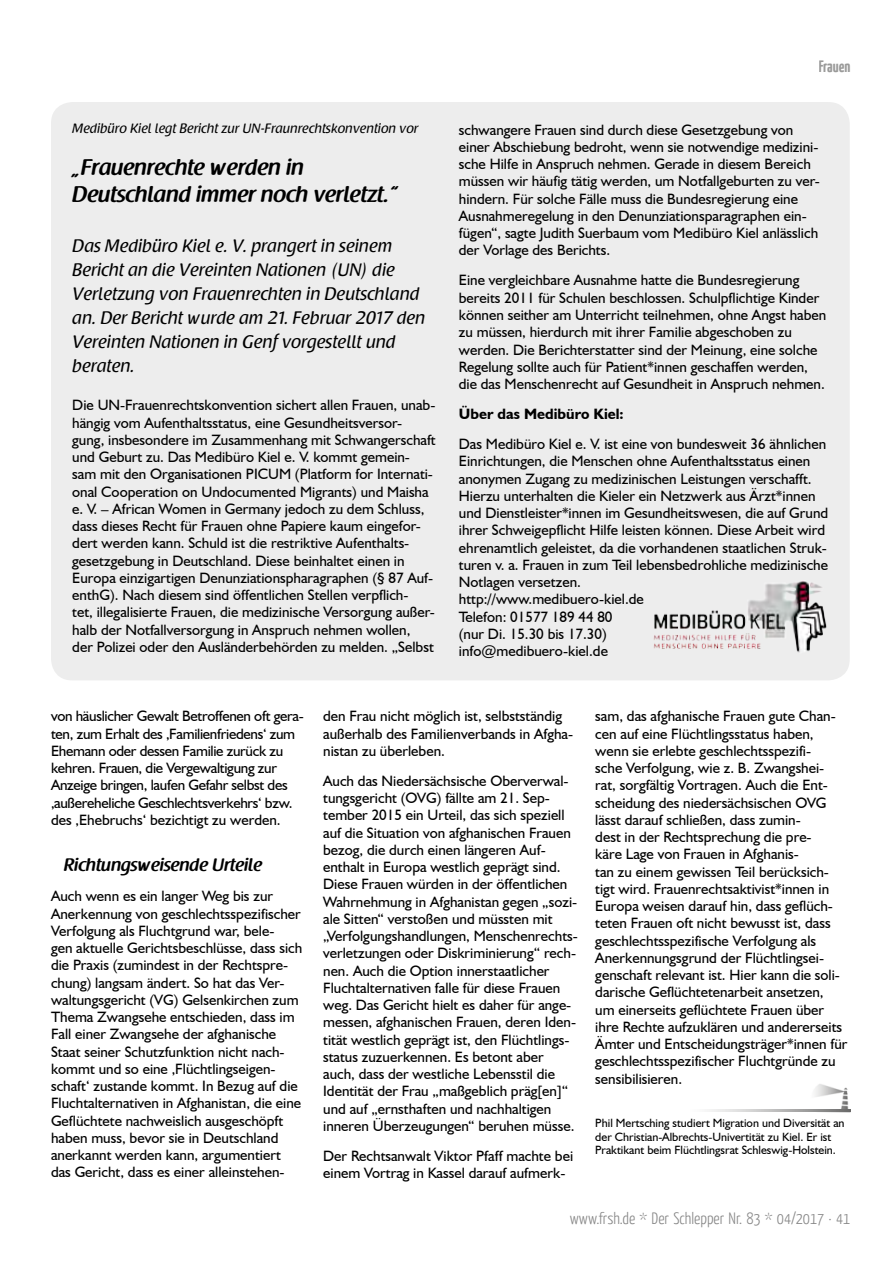
<style>
.page{position:relative;width:893px;height:1263px;background:#fff}
.page>*{position:absolute;margin:0;border:0;box-sizing:border-box;transform-origin:0 0}
.t1{font:600 22.5px/27px "Raspoutine";color:#000}
.t2{font:18px/24px "Raspoutine Classic";color:#000}
.t3{font:600 18px "Raspoutine";color:#000}
.t4{font:300 16.5px "Yanone Kaffeesatz";color:#878787}
.t5{font:700 16.5px "Yanone Kaffeesatz";color:#575756}
.t6{font:15px/17.2px "Humanist 521 BT";color:#000}
.t7{font:15px/17.2px "Humanist 521 BT";letter-spacing:-.02em;color:#000}
.t8{font:700 15px "Humanist 521 BT";color:#000}
.t9{font:13.5px "Raspoutine Classic";color:#000}
.t10{font:12px/13.5px "Humanist 521 BT";color:#000}
</style>
<div class="page">
<div style="left:51px;top:102px;width:799px;height:578px;background:#ededed;border-radius:21px"></div>
<img style="left:811px;top:1084px;width:39px;height:29px">
<img style="left:709px;top:1110px;width:141px;height:1px">
<img style="left:653px;top:581px;width:174px;height:72px">
<p class="t9" style="left:72px;top:121px;width:348px">Medibüro Kiel legt Bericht zur UN-Fraunrechtskonvention vor</p>
<h1 class="t1" style="left:72px;top:154px;width:327px">„Frauenrechte werden in<br>Deutschland immer noch verletzt.“</h1>
<p class="t2" style="left:72px;top:234px;width:354px">Das Medibüro Kiel e. V. prangert in seinem Bericht an die Vereinten Nationen (UN) die Verletzung von Frauenrechten in Deutschland an. Der Bericht wurde am 21. Februar 2017 den Vereinten Nationen in Genf vorgestellt und beraten.</p>
<p class="t6" style="left:72px;top:396px;width:365px">Die UN-Frauenrechtskonvention sichert allen Frauen, unab&shy;hängig vom Aufenthaltsstatus, eine Gesundheitsversor&shy;gung, insbesondere im Zusammenhang mit Schwangerschaft und Geburt zu. Das Medibüro Kiel e. V. kommt gemein&shy;sam mit den Organisationen PICUM (Platform for Internati&shy;onal Cooperation on Undocumented Migrants) und Maisha e. V. – African Women in Germany jedoch zu dem Schluss, dass dieses Recht für Frauen ohne Papiere kaum eingefor&shy;dert werden kann. Schuld ist die restriktive Aufenthalts&shy;gesetzgebung in Deutschland. Diese beinhaltet einen in Europa einzigartigen Denunziationspharagraphen (§ 87 Auf&shy;enthG). Nach diesem sind öffentlichen Stellen verpflich-<br>tet, illegalisierte Frauen, die medizinische Versorgung außer&shy;halb der Notfallversorgung in Anspruch nehmen wollen,<br>der Polizei oder den Ausländerbehörden zu melden. „Selbst</p>
<p class="t5" style="left:819px;top:55px;width:33px">Frauen</p>
<p class="t6" style="left:459px;top:121px;width:363px">schwangere Frauen sind durch diese Gesetzgebung von einer Abschiebung bedroht, wenn sie notwendige medizini&shy;sche Hilfe in Anspruch nehmen. Gerade in diesem Bereich müssen wir häufig tätig werden, um Notfallgeburten zu ver&shy;hindern. Für solche Fälle muss die Bundesregierung eine Ausnahmeregelung in den Denunziationsparagraphen ein&shy;fügen“, sagte Judith Suerbaum vom Medibüro Kiel anlässlich der Vorlage des Berichts.</p>
<p class="t6" style="left:459px;top:271px;width:369px">Eine vergleichbare Ausnahme hatte die Bundesregierung bereits 2011 für Schulen beschlossen. Schulpflichtige Kinder können seither am Unterricht teilnehmen, ohne Angst haben zu müssen, hierdurch mit ihrer Familie abgeschoben zu werden. Die Berichterstatter sind der Meinung, eine solche Regelung sollte auch für Patient*innen geschaffen werden, die das Menschenrecht auf Gesundheit in Anspruch nehmen.</p>
<p class="t8" style="left:459px;top:405px;width:166px">Über das Medibüro Kiel:</p>
<p class="t6" style="left:459px;top:435px;width:371px">Das Medibüro Kiel e. V. ist eine von bundesweit 36 ähnlichen Einrichtungen, die Menschen ohne Aufenthaltsstatus einen anonymen Zugang zu medizinischen Leistungen verschafft.<br>Hierzu unterhalten die Kieler ein Netzwerk aus Ärzt*innen und Dienstleister*innen im Gesundheitswesen, die auf Grund ihrer Schweigepflicht Hilfe leisten können. Diese Arbeit wird ehrenamtlich geleistet, da die vorhandenen staatlichen Struk&shy;turen v. a. Frauen in zum Teil lebensbedrohliche medizinische Notlagen versetzen.<br>http://www.medibuero-kiel.de<br>Telefon: 01577 189 44 80<br>(nur Di. 15.30 bis 17.30)<br>info@medibuero-kiel.de</p>
<p class="t7" style="left:51px;top:707px;width:254px">von häuslicher Gewalt Betroffenen oft gera&shy;ten, zum Erhalt des ‚Familienfriedens‘ zum Ehemann oder dessen Familie zurück zu kehren. Frauen, die Vergewaltigung zur Anzeige bringen, laufen Gefahr selbst des ‚außereheliche Geschlechtsverkehrs‘ bzw. des ‚Ehebruchs‘ bezichtigt zu werden.</p>
<p class="t3" style="left:64px;top:855px;width:200px">Richtungsweisende Urteile</p>
<p class="t6" style="left:51px;top:887px;width:253px">Auch wenn es ein langer Weg bis zur Anerkennung von geschlechtsspezifischer Verfolgung als Fluchtgrund war, bele-<br>gen aktuelle Gerichtsbeschlüsse, dass sich die Praxis (zumindest in der Rechtspre&shy;chung) langsam ändert. So hat das Ver&shy;waltungsgericht (VG) Gelsenkirchen zum Thema Zwangsehe entschieden, dass im Fall einer Zwangsehe der afghanische Staat seiner Schutzfunktion nicht nach&shy;kommt und so eine ‚Flüchtlingseigen&shy;schaft‘ zustande kommt. In Bezug auf die Fluchtalternativen in Afghanistan, die eine Geflüchtete nachweislich ausgeschöpft haben muss, bevor sie in Deutschland anerkannt werden kann, argumentiert das Gericht, dass es einer alleinstehen-</p>
<p class="t6" style="left:323px;top:707px;width:251px">den Frau nicht möglich ist, selbstständig außerhalb des Familienverbands in Afgha&shy;nistan zu überleben.</p>
<p class="t6" style="left:323px;top:772px;width:256px">Auch das Niedersächsische Oberverwal&shy;tungsgericht (OVG) fällte am 21. Sep&shy;tember 2015 ein Urteil, das sich speziell auf die Situation von afghanischen Frauen bezog, die durch einen längeren Auf&shy;enthalt in Europa westlich geprägt sind.<br>Diese Frauen würden in der öffentlichen Wahrnehmung in Afghanistan gegen „sozi&shy;ale Sitten“ verstoßen und müssten mit „Verfolgungshandlungen, Menschenrechts&shy;verletzungen oder Diskriminierung“ rech&shy;nen. Auch die Option innerstaatlicher Fluchtalternativen falle für diese Frauen weg. Das Gericht hielt es daher für ange&shy;messen, afghanischen Frauen, deren Iden&shy;tität westlich geprägt ist, den Flüchtlings&shy;status zuzuerkennen. Es betont aber auch, dass der westliche Lebensstil die Identität der Frau „maßgeblich präg[en]“ und auf „ernsthaften und nachhaltigen inneren Überzeugungen“ beruhen müsse.</p>
<p class="t6" style="left:323px;top:1147px;width:251px">Der Rechtsanwalt Viktor Pfaff machte bei einem Vortrag in Kassel darauf aufmerk-</p>
<p class="t6" style="left:595px;top:707px;width:254px">sam, das afghanische Frauen gute Chan&shy;cen auf eine Flüchtlingsstatus haben, wenn sie erlebte geschlechtsspezifi-<br>sche Verfolgung, wie z. B. Zwangshei&shy;rat, sorgfältig Vortragen. Auch die Ent&shy;scheidung des niedersächsischen OVG lässt darauf schließen, dass zumin-<br>dest in der Rechtsprechung die pre-<br>käre Lage von Frauen in Afghanis-<br>tan zu einem gewissen Teil berücksich&shy;tigt wird. Frauenrechtsaktivist*innen in Europa weisen darauf hin, dass geflüch&shy;teten Frauen oft nicht bewusst ist, dass geschlechtsspezifische Verfolgung als Anerkennungsgrund der Flüchtlingsei&shy;genschaft relevant ist. Hier kann die soli&shy;darische Geflüchtetenarbeit ansetzen,<br>um einerseits geflüchtete Frauen über ihre Rechte aufzuklären und andererseits Ämter und Entscheidungsträger*innen für geschlechtsspezifischer Fluchtgründe zu sensibilisieren.</p>
<p class="t10" style="left:595px;top:1116px;width:251px">Phil Mertsching studiert Migration und Diversität an der Christian-Albrechts-Univertität zu Kiel. Er ist<br>Praktikant beim Flüchtlingsrat Schleswig-Holstein.</p>
<p class="t4" style="left:570px;top:1208px;width:282px">www.frsh.de * Der Schlepper Nr. 83 * 04/2017 · 41</p>
</div>
